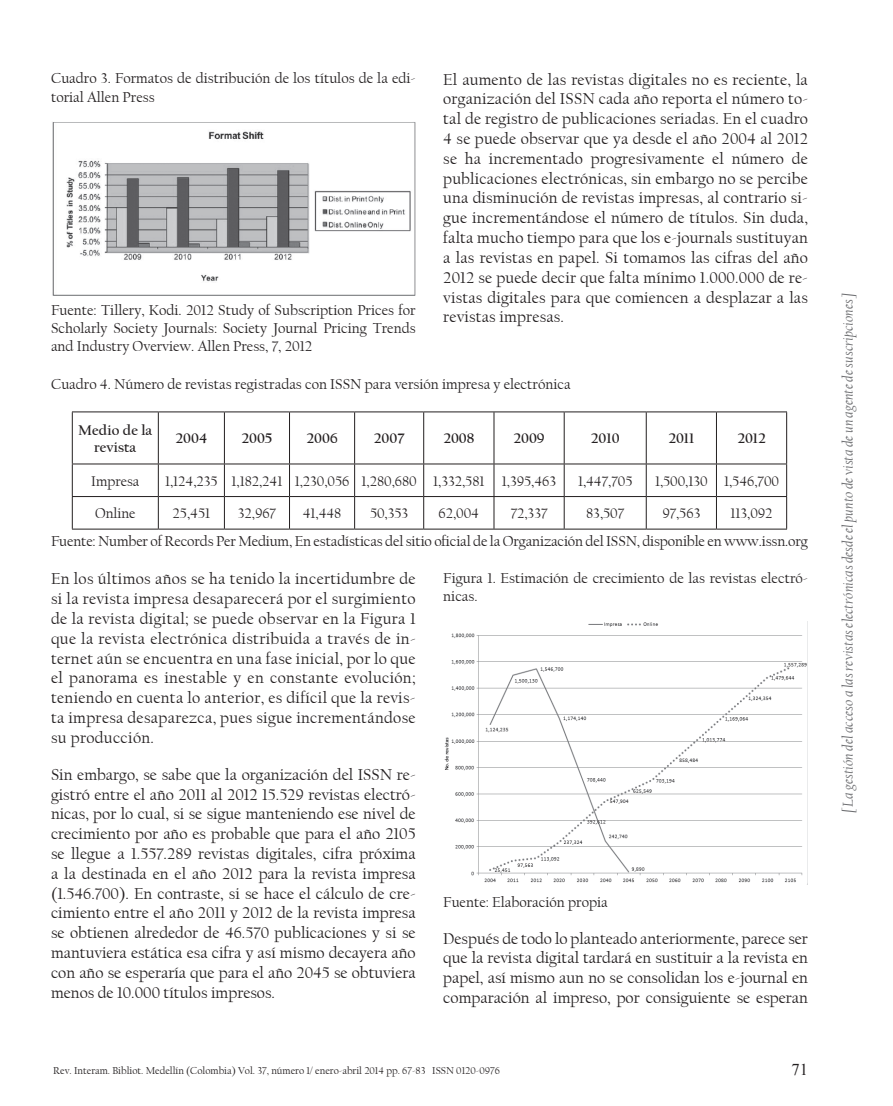
<style>
.page{position:relative;width:893px;height:1106px;background:#fff}
.page>*{position:absolute;margin:0;border:0;box-sizing:border-box;transform-origin:0 0}
.t1{font:16.5px/19.8px "Californian FB";letter-spacing:.005em;color:#231f20;text-align:justify}
.t2{font:16.5px "Times New Roman";color:#231f20}
.t3{font:15px/18px "Californian FB";color:#231f20}
.t4{font:italic 15px "Californian FB";color:#6c6d70}
.t5{font:14.7px "Californian FB";color:#231f20}
.t6{font:700 14.7px/17.7px "Californian FB";color:#231f20;text-align:center}
.t7{font:10.5px "Californian FB";color:#231f20}
</style>
<div class="page">
<img style="left:52px;top:122px;width:364px;height:174px">
<hr style="left:72px;top:411px;width:86px;height:1px;background:#231f20">
<hr style="left:158px;top:411px;width:66px;height:1px;background:#231f20">
<hr style="left:224px;top:411px;width:65px;height:1px;background:#231f20">
<hr style="left:289px;top:411px;width:66px;height:1px;background:#231f20">
<hr style="left:355px;top:411px;width:69px;height:1px;background:#231f20">
<hr style="left:424px;top:411px;width:70px;height:1px;background:#231f20">
<hr style="left:494px;top:411px;width:70px;height:1px;background:#231f20">
<hr style="left:564px;top:411px;width:82px;height:1px;background:#231f20">
<hr style="left:646px;top:411px;width:70px;height:1px;background:#231f20">
<hr style="left:716px;top:411px;width:71px;height:1px;background:#231f20">
<hr style="left:72px;top:463px;width:86px;height:1px;background:#231f20">
<hr style="left:158px;top:463px;width:66px;height:1px;background:#231f20">
<hr style="left:224px;top:463px;width:65px;height:1px;background:#231f20">
<hr style="left:289px;top:463px;width:66px;height:1px;background:#231f20">
<hr style="left:355px;top:463px;width:69px;height:1px;background:#231f20">
<hr style="left:424px;top:463px;width:70px;height:1px;background:#231f20">
<hr style="left:494px;top:463px;width:70px;height:1px;background:#231f20">
<hr style="left:564px;top:463px;width:82px;height:1px;background:#231f20">
<hr style="left:646px;top:463px;width:70px;height:1px;background:#231f20">
<hr style="left:716px;top:463px;width:71px;height:1px;background:#231f20">
<hr style="left:72px;top:496px;width:86px;height:1px;background:#231f20">
<hr style="left:158px;top:496px;width:66px;height:1px;background:#231f20">
<hr style="left:224px;top:496px;width:65px;height:1px;background:#231f20">
<hr style="left:289px;top:496px;width:66px;height:1px;background:#231f20">
<hr style="left:355px;top:496px;width:69px;height:1px;background:#231f20">
<hr style="left:424px;top:496px;width:70px;height:1px;background:#231f20">
<hr style="left:494px;top:496px;width:70px;height:1px;background:#231f20">
<hr style="left:564px;top:496px;width:82px;height:1px;background:#231f20">
<hr style="left:646px;top:496px;width:70px;height:1px;background:#231f20">
<hr style="left:716px;top:496px;width:71px;height:1px;background:#231f20">
<hr style="left:72px;top:529px;width:86px;height:1px;background:#231f20">
<hr style="left:158px;top:529px;width:66px;height:1px;background:#231f20">
<hr style="left:224px;top:529px;width:65px;height:1px;background:#231f20">
<hr style="left:289px;top:529px;width:66px;height:1px;background:#231f20">
<hr style="left:355px;top:529px;width:69px;height:1px;background:#231f20">
<hr style="left:424px;top:529px;width:70px;height:1px;background:#231f20">
<hr style="left:494px;top:529px;width:70px;height:1px;background:#231f20">
<hr style="left:564px;top:529px;width:82px;height:1px;background:#231f20">
<hr style="left:646px;top:529px;width:70px;height:1px;background:#231f20">
<hr style="left:716px;top:529px;width:71px;height:1px;background:#231f20">
<hr style="left:72px;top:412px;width:1px;height:51px;background:#231f20">
<hr style="left:72px;top:464px;width:1px;height:32px;background:#231f20">
<hr style="left:72px;top:497px;width:1px;height:32px;background:#231f20">
<hr style="left:158px;top:412px;width:1px;height:51px;background:#231f20">
<hr style="left:224px;top:412px;width:1px;height:51px;background:#231f20">
<hr style="left:289px;top:412px;width:1px;height:51px;background:#231f20">
<hr style="left:354px;top:412px;width:1px;height:51px;background:#231f20">
<hr style="left:423px;top:412px;width:1px;height:51px;background:#231f20">
<hr style="left:494px;top:412px;width:1px;height:51px;background:#231f20">
<hr style="left:564px;top:412px;width:1px;height:51px;background:#231f20">
<hr style="left:646px;top:412px;width:1px;height:51px;background:#231f20">
<hr style="left:716px;top:412px;width:1px;height:51px;background:#231f20">
<hr style="left:786px;top:412px;width:1px;height:51px;background:#231f20">
<hr style="left:158px;top:464px;width:1px;height:32px;background:#231f20">
<hr style="left:224px;top:464px;width:1px;height:32px;background:#231f20">
<hr style="left:289px;top:464px;width:1px;height:32px;background:#231f20">
<hr style="left:354px;top:464px;width:1px;height:32px;background:#231f20">
<hr style="left:423px;top:464px;width:1px;height:32px;background:#231f20">
<hr style="left:494px;top:464px;width:1px;height:32px;background:#231f20">
<hr style="left:564px;top:464px;width:1px;height:32px;background:#231f20">
<hr style="left:646px;top:464px;width:1px;height:32px;background:#231f20">
<hr style="left:716px;top:464px;width:1px;height:32px;background:#231f20">
<hr style="left:786px;top:464px;width:1px;height:32px;background:#231f20">
<hr style="left:158px;top:497px;width:1px;height:32px;background:#231f20">
<hr style="left:224px;top:497px;width:1px;height:32px;background:#231f20">
<hr style="left:289px;top:497px;width:1px;height:32px;background:#231f20">
<hr style="left:354px;top:497px;width:1px;height:32px;background:#231f20">
<hr style="left:423px;top:497px;width:1px;height:32px;background:#231f20">
<hr style="left:494px;top:497px;width:1px;height:32px;background:#231f20">
<hr style="left:564px;top:497px;width:1px;height:32px;background:#231f20">
<hr style="left:646px;top:497px;width:1px;height:32px;background:#231f20">
<hr style="left:716px;top:497px;width:1px;height:32px;background:#231f20">
<hr style="left:786px;top:497px;width:1px;height:32px;background:#231f20">
<img style="left:444px;top:621px;width:364px;height:263px">
<p class="t3" style="left:51px;top:70px;width:366px">Cuadro 3. Formatos de distribución de los títulos de la edi&shy;torial Allen Press</p>
<p class="t3" style="left:51px;top:301px;width:366px;text-align:justify">Fuente: Tillery, Kodi. 2012 Study of Subscription Prices for Scholarly Society Journals: Society Journal Pricing Trends and Industry Overview. Allen Press, 7, 2012</p>
<p class="t1" style="left:443px;top:70px;width:366px">El aumento de las revistas digitales no es reciente, la organización del ISSN cada año reporta el número to&shy;tal de registro de publicaciones seriadas. En el cuadro 4 se puede observar que ya desde el año 2004 al 2012 se ha incrementado progresivamente el número de publicaciones electrónicas, sin embargo no se percibe una disminución de revistas impresas, al contrario si&shy;gue incrementándose el número de títulos. Sin duda, falta mucho tiempo para que los e-journals sustituyan a las revistas en papel. Si tomamos las cifras del año 2012 se puede decir que falta mínimo 1.000.000 de re&shy;vistas digitales para que comiencen a desplazar a las revistas impresas.</p>
<p class="t3" style="left:51px;top:375px;width:521px">Cuadro 4. Número de revistas registradas con ISSN para versión impresa y electrónica</p>
<p class="t6" style="left:78px;top:421px;width:75px">Medio de la revista</p>
<p class="t6" style="left:176px;top:430px;width:33px">2004</p>
<p class="t6" style="left:241px;top:430px;width:32px">2005</p>
<p class="t6" style="left:307px;top:430px;width:33px">2006</p>
<p class="t6" style="left:374px;top:430px;width:32px">2007</p>
<p class="t6" style="left:443px;top:430px;width:32px">2008</p>
<p class="t6" style="left:513px;top:430px;width:33px">2009</p>
<p class="t6" style="left:591px;top:430px;width:30px">2010</p>
<p class="t6" style="left:668px;top:430px;width:28px">2011</p>
<p class="t6" style="left:737px;top:430px;width:30px">2012</p>
<p class="t5" style="left:91px;top:473px;width:50px">Impresa</p>
<p class="t5" style="left:165px;top:473px;width:393px">1,124,235 1,182,241 1,230,056 1,280,680 1,332,581 1,395,463</p>
<p class="t5" style="left:578px;top:473px;width:56px">1,447,705</p>
<p class="t5" style="left:655px;top:473px;width:126px">1,500,130 1,546,700</p>
<p class="t5" style="left:95px;top:505px;width:42px">Online</p>
<p class="t5" style="left:173px;top:505px;width:39px">25,451</p>
<p class="t5" style="left:238px;top:505px;width:40px">32,967</p>
<p class="t5" style="left:303px;top:505px;width:40px">41,448</p>
<p class="t5" style="left:370px;top:505px;width:40px">50,353</p>
<p class="t5" style="left:439px;top:505px;width:42px">62,004</p>
<p class="t5" style="left:511px;top:505px;width:38px">72,337</p>
<p class="t5" style="left:586px;top:505px;width:40px">83,507</p>
<p class="t5" style="left:662px;top:505px;width:40px">97,563</p>
<p class="t5" style="left:730px;top:505px;width:44px">113,092</p>
<p class="t3" style="left:51px;top:532px;width:758px">Fuente: Number of Records Per Medium, En estadísticas del sitio oficial de la Organización del ISSN, disponible en www.issn.org</p>
<p class="t1" style="left:51px;top:569px;width:366px">En los últimos años se ha tenido la incertidumbre de si la revista impresa desaparecerá por el surgimiento de la revista digital; se puede observar en la Figura 1 que la revista electrónica distribuida a través de in&shy;ternet aún se encuentra en una fase inicial, por lo que el panorama es inestable y en constante evolución; teniendo en cuenta lo anterior, es difícil que la revis&shy;ta impresa desaparezca, pues sigue incrementándose su producción.</p>
<p class="t1" style="left:51px;top:764px;width:366px">Sin embargo, se sabe que la organización del ISSN re&shy;gistró entre el año 2011 al 2012 15.529 revistas electró&shy;nicas, por lo cual, si se sigue manteniendo ese nivel de crecimiento por año es probable que para el año 2105 se llegue a 1.557.289 revistas digitales, cifra próxima a la destinada en el año 2012 para la revista impresa (1.546.700). En contraste, si se hace el cálculo de cre&shy;cimiento entre el año 2011 y 2012 de la revista impresa se obtienen alrededor de 46.570 publicaciones y si se mantuviera estática esa cifra y así mismo decayera año con año se esperaría que para el año 2045 se obtuviera menos de 10.000 títulos impresos.</p>
<p class="t3" style="left:443px;top:569px;width:366px">Figura 1. Estimación de crecimiento de las revistas electró&shy;nicas.</p>
<p class="t3" style="left:443px;top:893px;width:166px">Fuente: Elaboración propia</p>
<p class="t1" style="left:443px;top:928px;width:366px">Después de todo lo planteado anteriormente, parece ser que la revista digital tardará en sustituir a la revista en papel, así mismo aun no se consolidan los e-journal en comparación al impreso, por consiguiente se esperan</p>
<p class="t7" style="left:53px;top:1065px;width:448px">Rev. Interam. Bibliot. Medellín (Colombia) Vol. 37, número 1/ enero-abril 2014 pp. 67-83 ISSN 0120-0976</p>
<p class="t2" style="left:791px;top:1058px;width:18px">71</p>
<p class="t4" style="left:840px;top:813px;width:523px;rotate:-90deg">[ La gestión del acceso a las revistas electrónicas desde el punto de vista de un agente de suscripciones ]</p>
</div>
